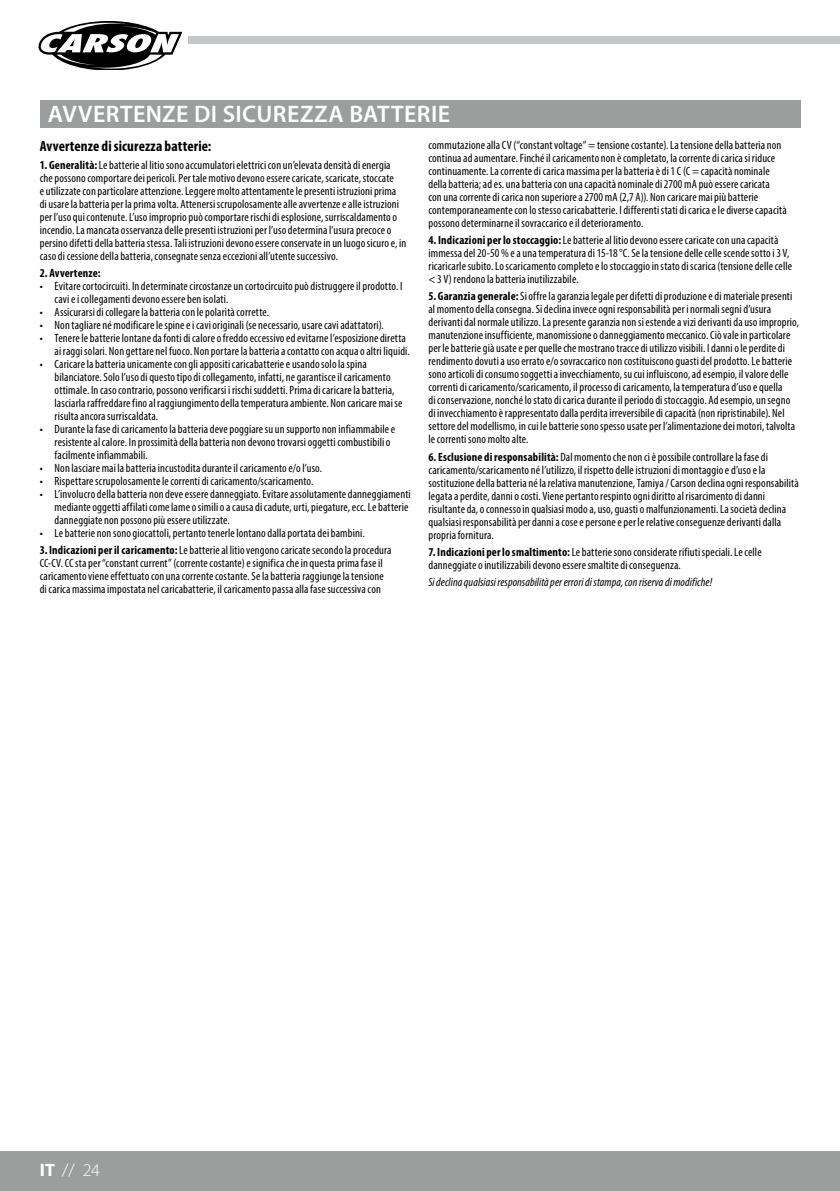
<style>
.page{position:relative;width:840px;height:1191px;background:#fff}
.page>*{position:absolute;margin:0;border:0;box-sizing:border-box;transform-origin:0 0}
.t1{font:600 24px "Myriad Pro";letter-spacing:.02em;color:#fff}
.t2{font:300 18px "Myriad Pro";color:#fff}
.t3{font:700 condensed 15px "Myriad Pro";letter-spacing:.01em;color:#000}
.t4{font:condensed 12px/13px "Myriad Pro";letter-spacing:.01em;color:#000}
.t5{font:italic condensed 12px "Myriad Pro";letter-spacing:.005em;color:#000}
.t6{font:700 condensed 12px "Myriad Pro";letter-spacing:.01em;color:#000}
.s1{font-weight:700}
</style>
<div class="page">
<hr style="left:839px;top:1151px;width:1px;height:40px;background:#9c9d9d">
<div style="left:0;top:1151px;width:839px;height:40px;background:#9c9d9d"></div>
<div style="left:188px;top:36px;width:651px;height:8px;background:#c5c6c6"></div>
<svg style="left:38px;top:21px;width:145px;height:48px"></svg>
<div style="left:40px;top:100px;width:759px;height:28px;background:#9c9d9d"></div>
<h1 class="t1" style="left:48px;top:99px;width:403px">AVVERTENZE DI SICUREZZA BATTERIE</h1>
<p class="t3" style="left:40px;top:137px;width:173px">Avvertenze di sicurezza batterie:</p>
<p class="t4" style="left:40px;top:158px;width:368px"><span class="s1">1. Generalità:</span> Le batterie al litio sono accumulatori elettrici con un’elevata densità di energia che possono comportare dei pericoli. Per tale motivo devono essere caricate, scaricate, stoccate<br>e utilizzate con particolare attenzione. Leggere molto attentamente le presenti istruzioni prima di usare la batteria per la prima volta. Attenersi scrupolosamente alle avvertenze e alle istruzioni per l’uso qui contenute. L’uso improprio può comportare rischi di esplosione, surriscaldamento o incendio. La mancata osservanza delle presenti istruzioni per l’uso determina l’usura precoce o persino difetti della batteria stessa. Tali istruzioni devono essere conservate in un luogo sicuro e, in caso di cessione della batteria, consegnate senza eccezioni all’utente successivo.</p>
<p class="t6" style="left:40px;top:265px;width:62px">2. Avvertenze:</p>
<p class="t4" style="left:55px;top:279px;width:349px;text-indent:-15px">• Evitare cortocircuiti. In determinate circostanze un cortocircuito può distruggere il prodotto. I cavi e i collegamenti devono essere ben isolati.</p>
<p class="t4" style="left:40px;top:305px;width:231px">• Assicurarsi di collegare la batteria con le polarità corrette.</p>
<p class="t4" style="left:40px;top:318px;width:345px">• Non tagliare né modificare le spine e i cavi originali (se necessario, usare cavi adattatori).</p>
<p class="t4" style="left:55px;top:331px;width:356px;text-indent:-15px">• Tenere le batterie lontane da fonti di calore o freddo eccessivo ed evitarne l’esposizione diretta ai raggi solari. Non gettare nel fuoco. Non portare la batteria a contatto con acqua o altri liquidi.</p>
<p class="t4" style="left:55px;top:357px;width:349px;text-indent:-15px">• Caricare la batteria unicamente con gli appositi caricabatterie e usando solo la spina bilanciatore. Solo l’uso di questo tipo di collegamento, infatti, ne garantisce il caricamento ottimale. In caso contrario, possono verificarsi i rischi suddetti. Prima di caricare la batteria, lasciarla raffreddare fino al raggiungimento della temperatura ambiente. Non caricare mai se risulta ancora surriscaldata.</p>
<p class="t4" style="left:55px;top:422px;width:342px;text-indent:-15px">• Durante la fase di caricamento la batteria deve poggiare su un supporto non infiammabile e resistente al calore. In prossimità della batteria non devono trovarsi oggetti combustibili o facilmente infiammabili.</p>
<p class="t4" style="left:40px;top:461px;width:284px">• Non lasciare mai la batteria incustodita durante il caricamento e/o l’uso.</p>
<p class="t4" style="left:40px;top:474px;width:275px">• Rispettare scrupolosamente le correnti di caricamento/scaricamento.</p>
<p class="t4" style="left:55px;top:487px;width:357px;text-indent:-15px">• L’involucro della batteria non deve essere danneggiato. Evitare assolutamente danneggiamenti mediante oggetti affilati come lame o simili o a causa di cadute, urti, piegature, ecc. Le batterie danneggiate non possono più essere utilizzate.</p>
<p class="t4" style="left:40px;top:526px;width:326px">• Le batterie non sono giocattoli, pertanto tenerle lontano dalla portata dei bambini.</p>
<p class="t4" style="left:40px;top:543px;width:353px"><span class="s1">3. Indicazioni per il caricamento:</span> Le batterie al litio vengono caricate secondo la procedura CC-CV. CC sta per “constant current” (corrente costante) e significa che in questa prima fase il caricamento viene effettuato con una corrente costante. Se la batteria raggiunge la tensione di carica massima impostata nel caricabatterie, il caricamento passa alla fase successiva con</p>
<p class="t4" style="left:428px;top:138px;width:359px">commutazione alla CV (“constant voltage” = tensione costante). La tensione della batteria non continua ad aumentare. Finché il caricamento non è completato, la corrente di carica si riduce continuamente. La corrente di carica massima per la batteria è di 1 C (C = capacità nominale della batteria; ad es. una batteria con una capacità nominale di 2700 mA può essere caricata<br>con una corrente di carica non superiore a 2700 mA (2,7 A)). Non caricare mai più batterie contemporaneamente con lo stesso caricabatterie. I differenti stati di carica e le diverse capacità possono determinarne il sovraccarico e il deterioramento.</p>
<p class="t4" style="left:428px;top:233px;width:365px"><span class="s1">4. Indicazioni per lo stoccaggio:</span> Le batterie al litio devono essere caricate con una capacità immessa del 20-50 % e a una temperatura di 15-18 °C. Se la tensione delle celle scende sotto i 3 V, ricaricarle subito. Lo scaricamento completo e lo stoccaggio in stato di scarica (tensione delle celle &lt; 3 V) rendono la batteria inutilizzabile.</p>
<p class="t4" style="left:428px;top:290px;width:372px"><span class="s1">5. Garanzia generale:</span> Si offre la garanzia legale per difetti di produzione e di materiale presenti al momento della consegna. Si declina invece ogni responsabilità per i normali segni d’usura derivanti dal normale utilizzo. La presente garanzia non si estende a vizi derivanti da uso improprio, manutenzione insufficiente, manomissione o danneggiamento meccanico. Ciò vale in particolare per le batterie già usate e per quelle che mostrano tracce di utilizzo visibili. I danni o le perdite di rendimento dovuti a uso errato e/o sovraccarico non costituiscono guasti del prodotto. Le batterie sono articoli di consumo soggetti a invecchiamento, su cui influiscono, ad esempio, il valore delle correnti di caricamento/scaricamento, il processo di caricamento, la temperatura d’uso e quella<br>di conservazione, nonché lo stato di carica durante il periodo di stoccaggio. Ad esempio, un segno di invecchiamento è rappresentato dalla perdita irreversibile di capacità (non ripristinabile). Nel settore del modellismo, in cui le batterie sono spesso usate per l’alimentazione dei motori, talvolta le correnti sono molto alte.</p>
<p class="t4" style="left:428px;top:450px;width:371px"><span class="s1">6. Esclusione di responsabilità:</span> Dal momento che non ci è possibile controllare la fase di caricamento/scaricamento né l’utilizzo, il rispetto delle istruzioni di montaggio e d’uso e la sostituzione della batteria né la relativa manutenzione, Tamiya / Carson declina ogni responsabilità legata a perdite, danni o costi. Viene pertanto respinto ogni diritto al risarcimento di danni risultante da, o connesso in qualsiasi modo a, uso, guasti o malfunzionamenti. La società declina qualsiasi responsabilità per danni a cose e persone e per le relative conseguenze derivanti dalla propria fornitura.</p>
<p class="t4" style="left:428px;top:545px;width:334px"><span class="s1">7. Indicazioni per lo smaltimento:</span> Le batterie sono considerate rifiuti speciali. Le celle danneggiate o inutilizzabili devono essere smaltite di conseguenza.</p>
<p class="t5" style="left:428px;top:575px;width:285px">Si declina qualsiasi responsabilità per errori di stampa, con riserva di modifiche!</p>
<h2 class="t2" style="left:40px;top:1159px;width:61px"><span class="s1">IT</span> // 24</h2>
</div>
